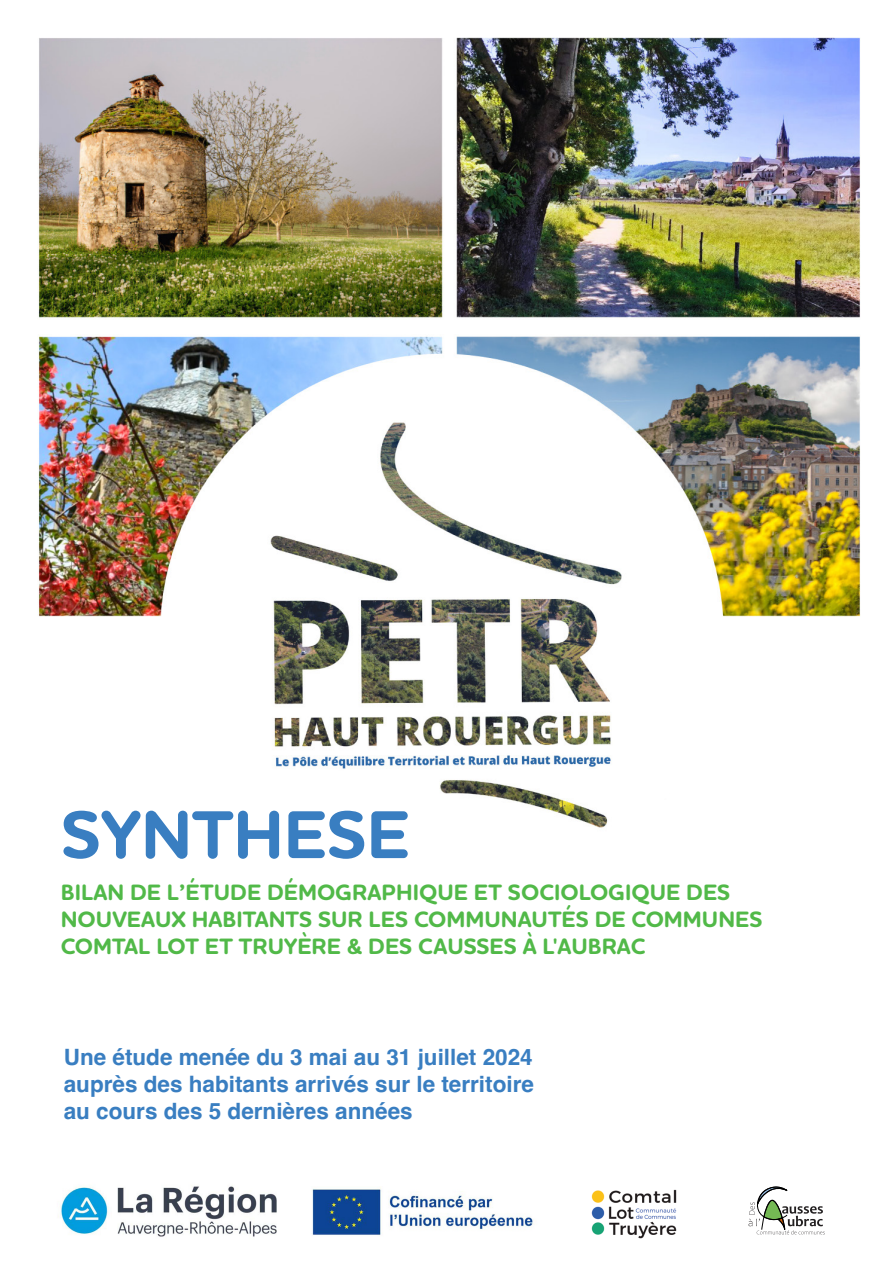
<style>
.page{position:relative;width:893px;height:1263px;background:#fff}
.page>*{position:absolute;margin:0;border:0;box-sizing:border-box;transform-origin:0 0}
.t1{font:700 68.7px "Houschka Rounded";color:#397ec1}
.t2{font:700 22.65px/27.2px "Houschka Rounded";color:#51b948}
.t3{font:700 22.5px/27px "Helvetica";color:#397ec1;text-align:justify}
</style>
<div class="page">
<img style="left:58px;top:1185px;width:219px;height:52px">
<img style="left:312px;top:1187px;width:221px;height:48px">
<img style="left:592px;top:1189px;width:84px;height:49px">
<svg style="left:748px;top:1186px;width:77px;height:48px"></svg>
<img style="left:38px;top:37px;width:823px;height:757px">
<svg style="left:38px;top:621px;width:372px;height:173px"></svg>
<svg style="left:466px;top:630px;width:395px;height:198px"></svg>
<p class="t1" style="left:61px;top:791px;width:350px">SYNTHESE</p>
<p class="t2" style="left:61px;top:879px;width:671px">BILAN DE L’ÉTUDE DÉMOGRAPHIQUE ET SOCIOLOGIQUE DES</p>
<p class="t2" style="left:61px;top:906px;width:703px">NOUVEAUX HABITANTS SUR LES COMMUNAUTÉS DE COMMUNES<br>COMTAL LOT ET TRUYÈRE &amp; DES CAUSSES À L'AUBRAC</p>
<p class="t3" style="left:64px;top:1046px;width:472px">Une étude menée du 3 mai au 31 juillet 2024 auprès des habitants arrivés sur le territoire au cours des 5 dernières années</p>
</div>
